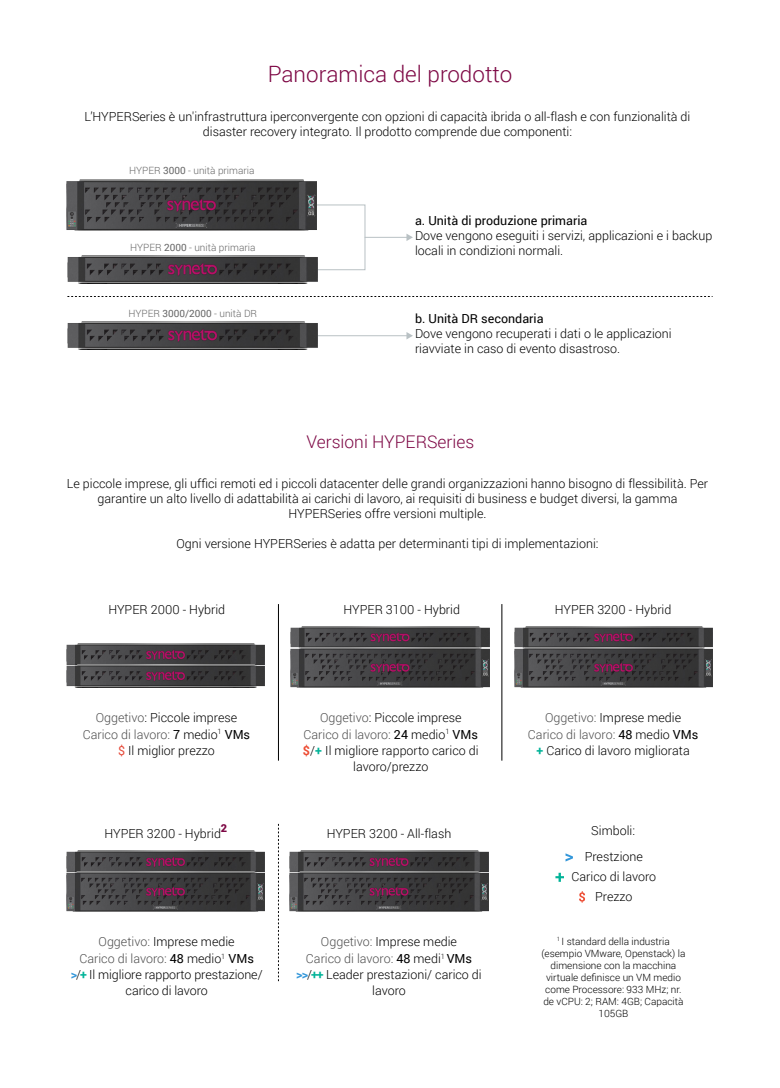
<style>
.page{position:relative;width:780px;height:1088px;background:#fff}
.page>*{position:absolute;margin:0;border:0;box-sizing:border-box;transform-origin:0 0}
.t1{font:300 22.5px "Roboto";color:#7d0744}
.t2{font:300 17.5px "Roboto";color:#7d0744}
.t3{font:300 12.5px/16.2px "Roboto";color:#000;text-align:center}
.t4{font:12.5px "Roboto";color:#000}
.t5{font:900 10.88px "Roboto";color:#7d0744}
.t6{font:300 10px/12px "Roboto";color:#000;text-align:center}
.t7{font:300 10px "Roboto";color:#666}
.s1{font-weight:400}
.s2{color:#4d4d4d}
.s3{font-weight:400;color:#e64c3c}
.s4{font-weight:700;color:#01b398}
.s5{font-weight:700;color:#ed4d34}
.s6{font-weight:700;color:#3497da}
</style>
<div class="page">
<svg style="left:68px;top:296px;width:644px;height:1px"></svg>
<svg style="left:317px;top:204px;width:49px;height:67px"></svg>
<hr style="left:365px;top:237px;width:42px;height:1px;background:#b9c1c4">
<svg style="left:406px;top:234px;width:7px;height:7px"></svg>
<hr style="left:317px;top:335px;width:90px;height:1px;background:#b9c1c4">
<svg style="left:406px;top:332px;width:7px;height:7px"></svg>
<img style="left:68px;top:321px;width:250px;height:29px">
<img style="left:67px;top:179px;width:250px;height:51px">
<img style="left:68px;top:255px;width:250px;height:29px">
<img style="left:67px;top:850px;width:198px;height:21px">
<img style="left:67px;top:871px;width:198px;height:41px">
<img style="left:290px;top:850px;width:198px;height:21px">
<img style="left:290px;top:871px;width:198px;height:41px">
<svg style="left:278px;top:824px;width:1px;height:158px"></svg>
<img style="left:291px;top:626px;width:198px;height:21px">
<img style="left:291px;top:647px;width:198px;height:40px">
<img style="left:67px;top:644px;width:198px;height:43px">
<img style="left:514px;top:626px;width:198px;height:21px">
<img style="left:514px;top:647px;width:198px;height:40px">
<hr style="left:278px;top:604px;width:1px;height:156px;background:#000">
<hr style="left:501px;top:604px;width:1px;height:156px;background:#000">
<svg style="left:555px;top:873px;width:9px;height:9px"></svg>
<svg style="left:579px;top:891px;width:6px;height:12px"></svg>
<svg style="left:565px;top:853px;width:8px;height:8px"></svg>
<h1 class="t1" style="left:268px;top:59px;width:246px">Panoramica del prodotto</h1>
<p class="t3" style="left:85px;top:109px;width:607px;line-height:15px">L’HYPERSeries è un'infrastruttura iperconvergente con opzioni di capacità ibrida o all-flash e con funzionalità di disaster recovery integrato. Il prodotto comprende due componenti:</p>
<p class="t7" style="left:129px;top:164px;width:127px">HYPER <span class="s1">3000</span> - unità primaria</p>
<p class="t7" style="left:130px;top:240px;width:127px">HYPER <span class="s1">2000</span> - unità primaria</p>
<p class="t7" style="left:128px;top:306px;width:130px">HYPER <span class="s1">3000/2000</span> - unità DR</p>
<p class="t4" style="left:415px;top:212px;width:174px">a. Unità di produzione primaria</p>
<p class="t3" style="left:415px;top:228px;width:299px;line-height:15px;text-align:left">Dove vengono eseguiti i servizi, applicazioni e i backup locali in condizioni normali.</p>
<p class="t4" style="left:415px;top:310px;width:130px">b. Unità DR secondaria</p>
<p class="t3" style="left:415px;top:326px;width:258px;line-height:15px;text-align:left">Dove vengono recuperati i dati o le applicazioni riavviate in caso di evento disastroso.</p>
<h2 class="t2" style="left:306px;top:430px;width:169px">Versioni HYPERSeries</h2>
<p class="t3" style="left:67px;top:475px;width:642px;line-height:15px">Le piccole imprese, gli uffici remoti ed i piccoli datacenter delle grandi organizzazioni hanno bisogno di flessibilità. Per garantire un alto livello di adattabilità ai carichi di lavoro, ai requisiti di business e budget diversi, la gamma<br>HYPERSeries offre versioni multiple.</p>
<p class="t3" style="left:176px;top:535px;width:423px">Ogni versione HYPERSeries è adatta per determinanti tipi di implementazioni:</p>
<p class="t3" style="left:108px;top:601px;width:118px">HYPER 2000 - Hybrid</p>
<p class="t3" style="left:343px;top:601px;width:118px">HYPER 3100 - Hybrid</p>
<p class="t3" style="left:555px;top:601px;width:118px">HYPER 3200 - Hybrid</p>
<p class="t3" style="left:83px;top:709px;width:169px"><span class="s2">Oggetivo</span>: Piccole imprese<br><span class="s2">Carico di lavoro:</span> <span class="s1">7</span> medio<sup>1</sup> <span class="s1">VMs </span><span class="s3">$</span> Il miglior prezzo</p>
<p class="t3" style="left:528px;top:709px;width:172px"><span class="s2">Oggetivo:</span> Imprese medie<br><span class="s2">Carico di lavoro:</span> <span class="s1">48</span> medio <span class="s1">VMs </span><span class="s4">+</span> Carico di lavoro migliorata</p>
<p class="t3" style="left:303px;top:709px;width:177px"><span class="s2">Oggetivo</span>: Piccole imprese<br><span class="s2">Carico di lavoro:</span> <span class="s1">24</span> medio<sup>1</sup> <span class="s1">VMs </span><span class="s5">$</span>/<span class="s4">+</span> Il migliore rapporto carico di lavoro/prezzo</p>
<p class="t5" style="left:221px;top:820px;width:8px">2</p>
<p class="t3" style="left:104px;top:825px;width:118px">HYPER 3200 - Hybrid</p>
<p class="t3" style="left:327px;top:825px;width:126px">HYPER 3200 - All-flash</p>
<p class="t3" style="left:584px;top:816px;width:60px;line-height:26.6px">Simboli:<br>Prestzione</p>
<p class="t3" style="left:571px;top:866px;width:86px;line-height:20px">Carico di lavoro<br>Prezzo</p>
<p class="t3" style="left:71px;top:933px;width:193px"><span class="s2">Oggetivo:</span> Imprese medie<br><span class="s2">Carico di lavoro:</span> <span class="s1">48</span> medio<sup>1</sup> <span class="s1">VMs </span><span class="s6">&gt;</span>/<span class="s4">+</span> Il migliore rapporto prestazione/ carico di lavoro</p>
<p class="t3" style="left:296px;top:933px;width:187px"><span class="s2">Oggetivo:</span> Imprese medie<br><span class="s2">Carico di lavoro:</span> <span class="s1">48</span> medi<sup>1</sup> <span class="s1">VMs </span><span class="s6">&gt;&gt;</span>/<span class="s4">++</span> Leader prestazioni/ carico di lavoro</p>
<p class="t6" style="left:541px;top:935px;width:145px"><sup>1</sup> I standard della industria (esempio VMware, Openstack) la dimensione con la macchina virtuale definisce un VM medio come Processore: 933 MHz; nr. de vCPU: 2; RAM: 4GB; Capacità<br>105GB</p>
</div>
